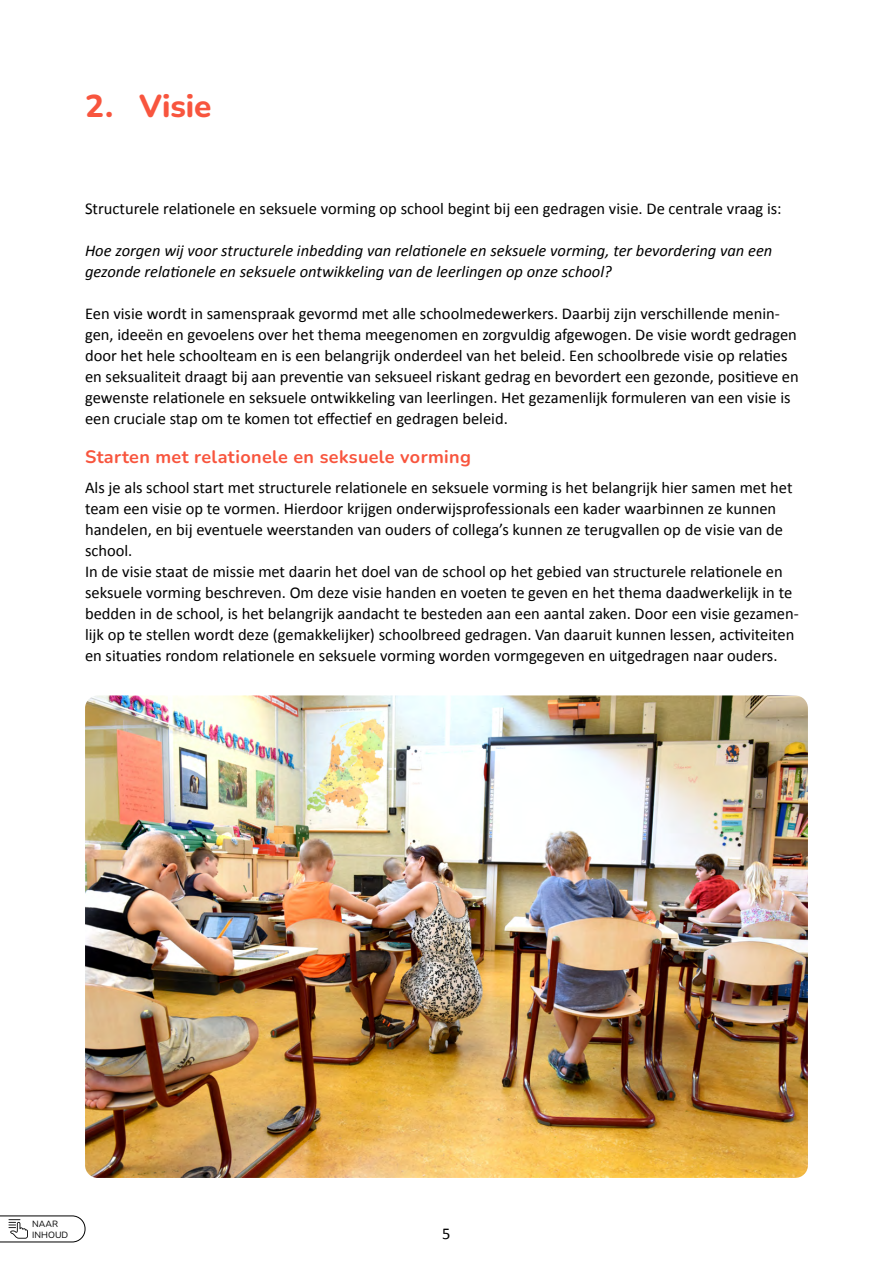
<style>
.page{position:relative;width:893px;height:1263px;background:#fff}
.page>*{position:absolute;margin:0;border:0;box-sizing:border-box;transform-origin:0 0}
.t1{font:800 31.5px "Nunito";color:#f8553e}
.t2{font:700 18px "Nunito";letter-spacing:.02em;color:#f8553e}
.t3{font:16.5px/21px "Calibri";color:#000}
.t4{font:italic 16.5px/21px "Calibri";color:#000}
.t5{font:9px/10.9px "Nunito";color:#000}
</style>
<div class="page">
<svg style="left:0;top:1215px;width:86px;height:28px"></svg>
<img style="left:85px;top:695px;width:723px;height:483px">
<h1 class="t1" style="left:85px;top:84px;width:128px">2. Visie</h1>
<p class="t3" style="left:85px;top:199px;width:698px">Structurele relationele en seksuele vorming op school begint bij een gedragen visie. De centrale vraag is:</p>
<p class="t4" style="left:85px;top:240px;width:689px">Hoe zorgen wij voor structurele inbedding van relationele en seksuele vorming, ter bevordering van een gezonde relationele en seksuele ontwikkeling van de leerlingen op onze school?</p>
<p class="t3" style="left:85px;top:303px;width:715px">Een visie wordt in samenspraak gevormd met alle schoolmedewerkers. Daarbij zijn verschillende menin&shy;gen, ideeën en gevoelens over het thema meegenomen en zorgvuldig afgewogen. De visie wordt gedragen door het hele schoolteam en is een belangrijk onderdeel van het beleid. Een schoolbrede visie op relaties en seksualiteit draagt bij aan preventie van seksueel riskant gedrag en bevordert een gezonde, positieve en gewenste relationele en seksuele ontwikkeling van leerlingen. Het gezamenlijk formuleren van een visie is een cruciale stap om te komen tot effectief en gedragen beleid.</p>
<p class="t2" style="left:85px;top:445px;width:387px">Starten met relationele en seksuele vorming</p>
<p class="t3" style="left:85px;top:477px;width:715px">Als je als school start met structurele relationele en seksuele vorming is het belangrijk hier samen met het team een visie op te vormen. Hierdoor krijgen onderwijsprofessionals een kader waarbinnen ze kunnen handelen, en bij eventuele weerstanden van ouders of collega’s kunnen ze terugvallen op de visie van de school.<br>In de visie staat de missie met daarin het doel van de school op het gebied van structurele relationele en seksuele vorming beschreven. Om deze visie handen en voeten te geven en het thema daadwerkelijk in te bedden in de school, is het belangrijk aandacht te besteden aan een aantal zaken. Door een visie gezamen&shy;lijk op te stellen wordt deze (gemakkelijker) schoolbreed gedragen. Van daaruit kunnen lessen, activiteiten en situaties rondom relationele en seksuele vorming worden vormgegeven en uitgedragen naar ouders.</p>
<p class="t5" style="left:32px;top:1218px;width:37px">NAAR<br>INHOUD</p>
<p class="t3" style="left:442px;top:1223px;width:10px">5</p>
</div>
